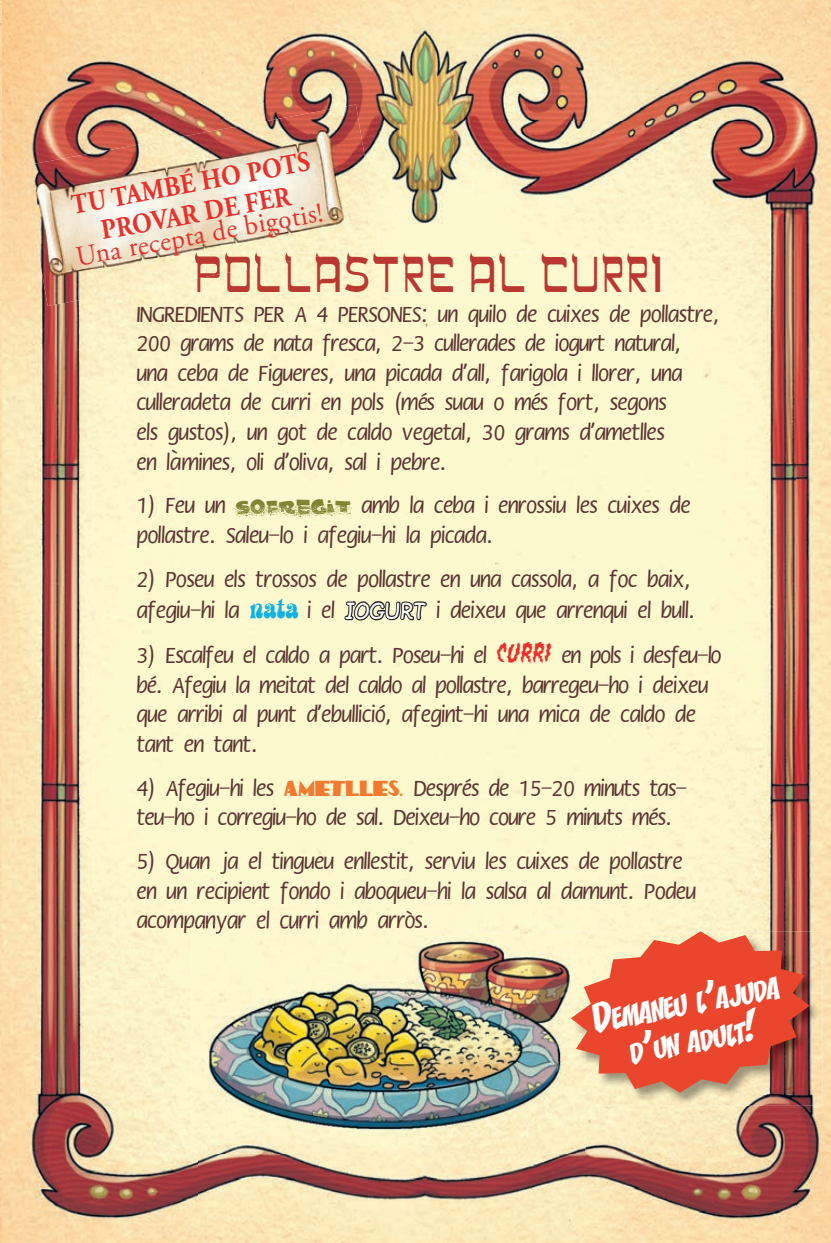
<style>
.page{position:relative;width:831px;height:1243px;background:#fff}
.page>*{position:absolute;margin:0;border:0;box-sizing:border-box;transform-origin:0 0}
.t1{font:47.02px "Rugamika";letter-spacing:.02em;color:#b93932;scale:.96 1}
.t2{font:700 28.12px/30.6px "Adobe Garamond Pro";color:#e8312d;text-align:center;scale:.89 1}
.t3{font:28.12px "Adobe Garamond Pro";color:#e8312d;scale:.96 1}
.t4{font:26.32px/37.6px "CC Zoinks";color:#fff;text-align:center;scale:.92 1}
.t5{font:24.75px/29.7px "Flower Normal";color:#5b3632;scale:.96 1}
.s1{font-family:"Waste Of Time 2";font-size:22.28px;color:#818434}
.s2{font-family:"Elephant Bells";font-weight:800;font-size:25.88px;color:#11b2e8}
.s3{font-family:"Plain Pensle X Bold";font-size:22.28px;color:#fff}
.s4{font-family:"CC Flame On";font-size:25.88px;color:#e8312d}
.s5{font-family:"Hot Coffee Font";font-size:22.28px;color:#f37930}
.s6{font-size:22.28px;color:#f37930}
.s7{font-size:37.57px}
</style>
<div class="page">
<img style="left:1px;top:0;width:265px;height:197px">
<img style="left:266px;top:0;width:565px;height:121px">
<img style="left:333px;top:121px;width:463px;height:810px">
<img style="left:796px;top:121px;width:35px;height:1121px">
<img style="left:1px;top:197px;width:65px;height:1045px">
<img style="left:66px;top:292px;width:267px;height:670px">
<img style="left:66px;top:962px;width:133px;height:280px">
<img style="left:531px;top:1105px;width:266px;height:137px">
<img style="left:199px;top:1154px;width:332px;height:88px">
<div style="left:309px;top:252px;width:355px;height:40px;background:#fdf9cf"></div>
<div style="left:137px;top:910px;width:290px;height:23px;background:#fdf8cf"></div>
<img style="left:0;top:1px;width:1px;height:1241px">
<svg style="left:343px;top:553px;width:86px;height:69px;background:#d9d5b2"></svg>
<img style="left:191px;top:929px;width:394px;height:225px">
<img style="left:191px;top:924px;width:236px;height:9px">
<img style="left:585px;top:931px;width:237px;height:174px">
<img style="left:571px;top:1092px;width:14px;height:13px">
<svg style="left:571px;top:931px;width:238px;height:161px;background:#e0684e"></svg>
<img style="left:24px;top:113px;width:285px;height:193px">
<img style="left:308px;top:105px;width:72px;height:147px">
<img style="left:195px;top:252px;width:144px;height:27px">
<p class="t2" style="left:69px;top:190px;width:274px;rotate:-10deg">TU TAMBÉ HO POTS<br>PROVAR DE FER</p>
<p class="t3" style="left:73px;top:240px;width:262px;rotate:-10deg">Una recepta de bigotis!</p>
<h1 class="t1" style="left:195px;top:252px;width:490px">POLLASTRE AL CURRI</h1>
<p class="t5" style="left:137px;top:300px;width:608px">INGREDIENTS PER A 4 PERSONES: un quilo de cuixes de pollastre, 200 grams de nata fresca, 2-3 cullerades de iogurt natural,<br>una ceba de Figueres, una picada d’all, farigola i llorer, una culleradeta de curri en pols (me´s suau o me´s fort, segons<br>els gustos), un got de caldo vegetal, 30 grams d’ametlles<br>en là` mines, oli d’oliva, sal i pebre.</p>
<p class="t5" style="left:137px;top:492px;width:578px">1) Feu un <span class="s1">SOFREGIT</span> amb la ceba i enrossiu les cuixes de pollastre. Saleu-lo i afegiu-hi la picada.</p>
<p class="t5" style="left:137px;top:565px;width:583px;line-height:31.1px">2) Poseu els trossos de pollastre en una cassola, a foc baix, afegiu-hi la <span class="s2">nata</span> i el <span class="s3">IOGURT</span> i deixeu que arrenqui el bull.</p>
<p class="t5" style="left:137px;top:642px;width:610px">3) Escalfeu el caldo a part. Poseu-hi el <span class="s4">CURRI</span> en pols i desfeu-lo be´. Afegiu la meitat del caldo al pollastre, barregeu-ho i deixeu que arribi al punt d’ebullicio´, afegint-hi una mica de caldo de tant en tant.</p>
<p class="t5" style="left:137px;top:774px;width:574px">4) Afegiu-hi les <span class="s5">AMETLLES</span><span class="s6">.</span> Despre´s de 15-20 minuts tas&shy;teu-ho i corregiu-ho de sal. Deixeu-ho coure 5 minuts me´s.</p>
<p class="t5" style="left:137px;top:847px;width:584px">5) Quan ja el tingueu enllestit, serviu les cuixes de pollastre en un recipient fondo i aboqueu-hi la salsa al damunt. Podeu acompanyar el curri amb arro`s.</p>
<p class="t4" style="left:590px;top:1004px;width:207px;rotate:-10deg"><span class="s7">D</span>EMANEU L<span class="s7">’</span>AJUDA<br>D<span class="s7">’</span>UN ADULT<span class="s7">!</span></p>
</div>
